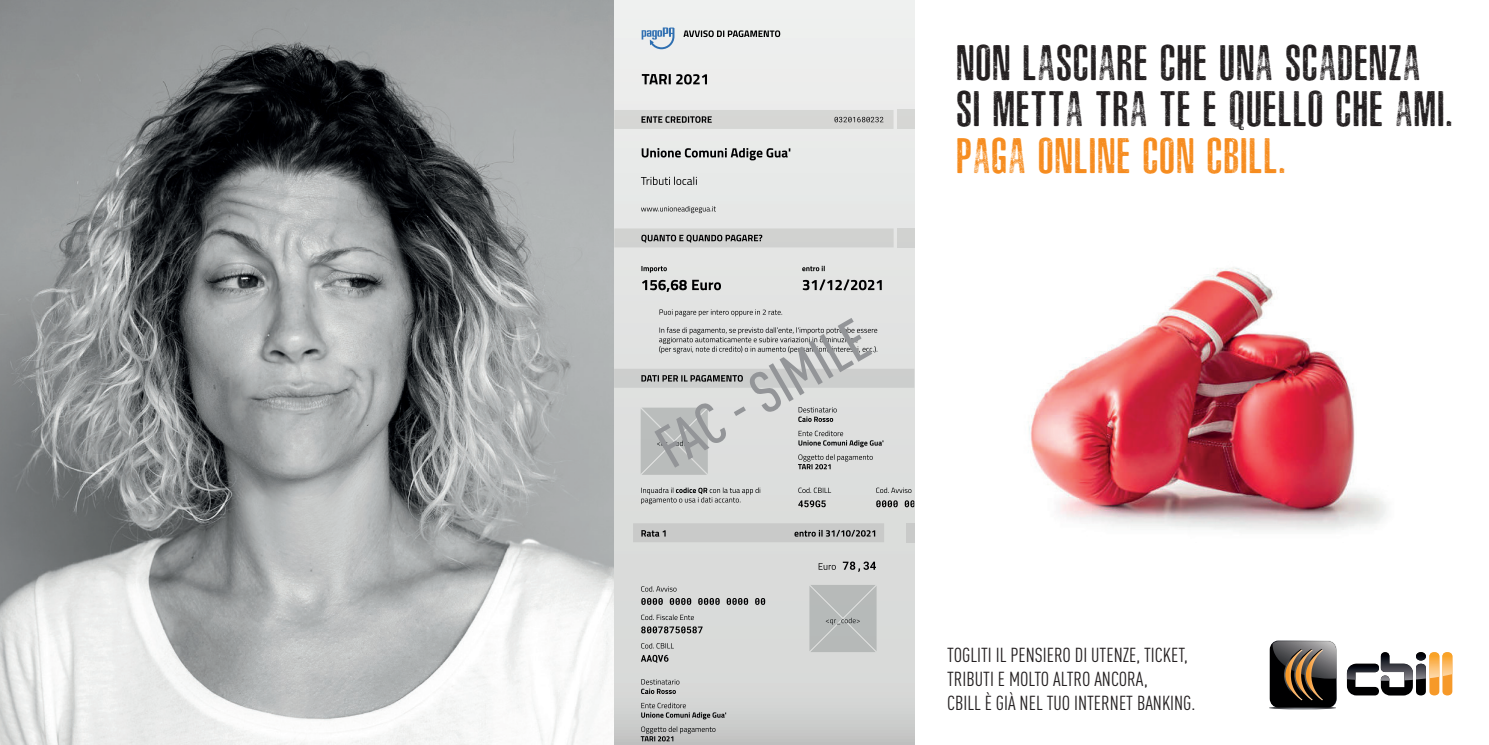
<style>
.page{position:relative;width:1489px;height:745px;background:#fff}
.page>*{position:absolute;margin:0;border:0;box-sizing:border-box;transform-origin:0 0}
.t1{font:500 58.25px "DIN Cond";color:#939598}
.t2{font:46.25px/46.2px "ASPHALTICSCRATCHROUNDEDPERSONAL";letter-spacing:.06em;color:#231f20}
.t3{font:46.25px "ASPHALTICSCRATCHROUNDEDPERSONAL";letter-spacing:.06em;color:#f68c1f}
.t4{font:20px/24px "DIN Cond";color:#231f20}
</style>
<div class="page">
<img style="left:0;top:0;width:614px;height:744px">
<svg style="left:1269px;top:640px;width:67px;height:69px;background:#51473d"></svg>
<svg style="left:1346px;top:652px;width:106px;height:43px"></svg>
<div style="left:614px;top:0;width:300px;height:744px;background:linear-gradient(to bottom,#eeefee,#cfd1cf)"></div>
<svg style="left:641px;top:27px;width:33px;height:22px"></svg>
<svg style="left:703px;top:30px;width:77px;height:7px"></svg>
<svg style="left:641px;top:74px;width:66px;height:10px"></svg>
<svg style="left:614px;top:110px;width:279px;height:19px;background:#c9cac8"></svg>
<svg style="left:641px;top:148px;width:149px;height:9px"></svg>
<svg style="left:641px;top:176px;width:55px;height:9px"></svg>
<svg style="left:668px;top:206px;width:48px;height:7px"></svg>
<div style="left:897px;top:110px;width:17px;height:19px;background:#d6d6d4"></div>
<svg style="left:614px;top:228px;width:279px;height:19px;background:#c2c3c2"></svg>
<svg style="left:641px;top:266px;width:26px;height:6px"></svg>
<svg style="left:642px;top:280px;width:44px;height:12px"></svg>
<svg style="left:692px;top:279px;width:29px;height:11px"></svg>
<svg style="left:802px;top:265px;width:22px;height:6px"></svg>
<svg style="left:802px;top:279px;width:79px;height:11px"></svg>
<svg style="left:637px;top:302px;width:240px;height:36px;background:#d4d5d4"></svg>
<div style="left:897px;top:228px;width:17px;height:19px;background:#d1d2d0"></div>
<svg style="left:614px;top:368px;width:300px;height:19px;background:#c2c3c2"></svg>
<svg style="left:640px;top:407px;width:68px;height:68px;background:#babdbc"></svg>
<svg style="left:641px;top:487px;width:119px;height:7px"></svg>
<svg style="left:798px;top:487px;width:33px;height:5px"></svg>
<svg style="left:876px;top:487px;width:35px;height:5px"></svg>
<svg style="left:804px;top:500px;width:21px;height:7px"></svg>
<svg style="left:887px;top:500px;width:27px;height:7px"></svg>
<svg style="left:798px;top:407px;width:38px;height:14px"></svg>
<svg style="left:798px;top:430px;width:85px;height:15px"></svg>
<svg style="left:798px;top:454px;width:74px;height:15px"></svg>
<svg style="left:633px;top:523px;width:251px;height:19px;background:#bdbebe"></svg>
<svg style="left:818px;top:563px;width:17px;height:6px"></svg>
<svg style="left:849px;top:561px;width:24px;height:8px"></svg>
<svg style="left:641px;top:585px;width:35px;height:6px"></svg>
<svg style="left:738px;top:597px;width:27px;height:7px"></svg>
<svg style="left:641px;top:614px;width:53px;height:5px"></svg>
<svg style="left:647px;top:626px;width:50px;height:7px"></svg>
<svg style="left:641px;top:642px;width:32px;height:6px"></svg>
<svg style="left:640px;top:654px;width:28px;height:8px"></svg>
<svg style="left:809px;top:584px;width:67px;height:68px;background:#b7bab9"></svg>
<svg style="left:641px;top:678px;width:38px;height:15px"></svg>
<svg style="left:641px;top:702px;width:85px;height:15px"></svg>
<svg style="left:640px;top:726px;width:75px;height:15px"></svg>
<div style="left:906px;top:523px;width:8px;height:19px;background:#c9cac9"></div>
<img style="left:1029px;top:267px;width:357px;height:263px">
<h1 class="t1" style="left:644px;top:421px;width:235px;rotate:-30deg">FAC - SIMILE</h1>
<h2 class="t2" style="left:957px;top:40px;width:496px">NON LASCIARE CHE UNA SCADENZA<br>SI METTA TRA TE E QUELLO CHE AMI.</h2>
<h2 class="t3" style="left:957px;top:127px;width:329px">PAGA ONLINE CON CBILL.</h2>
<p class="t4" style="left:947px;top:642px;width:250px">TOGLITI IL PENSIERO DI UTENZE, TICKET,<br>TRIBUTI E MOLTO ALTRO ANCORA,<br>CBILL È GIÀ NEL TUO INTERNET BANKING.</p>
</div>
